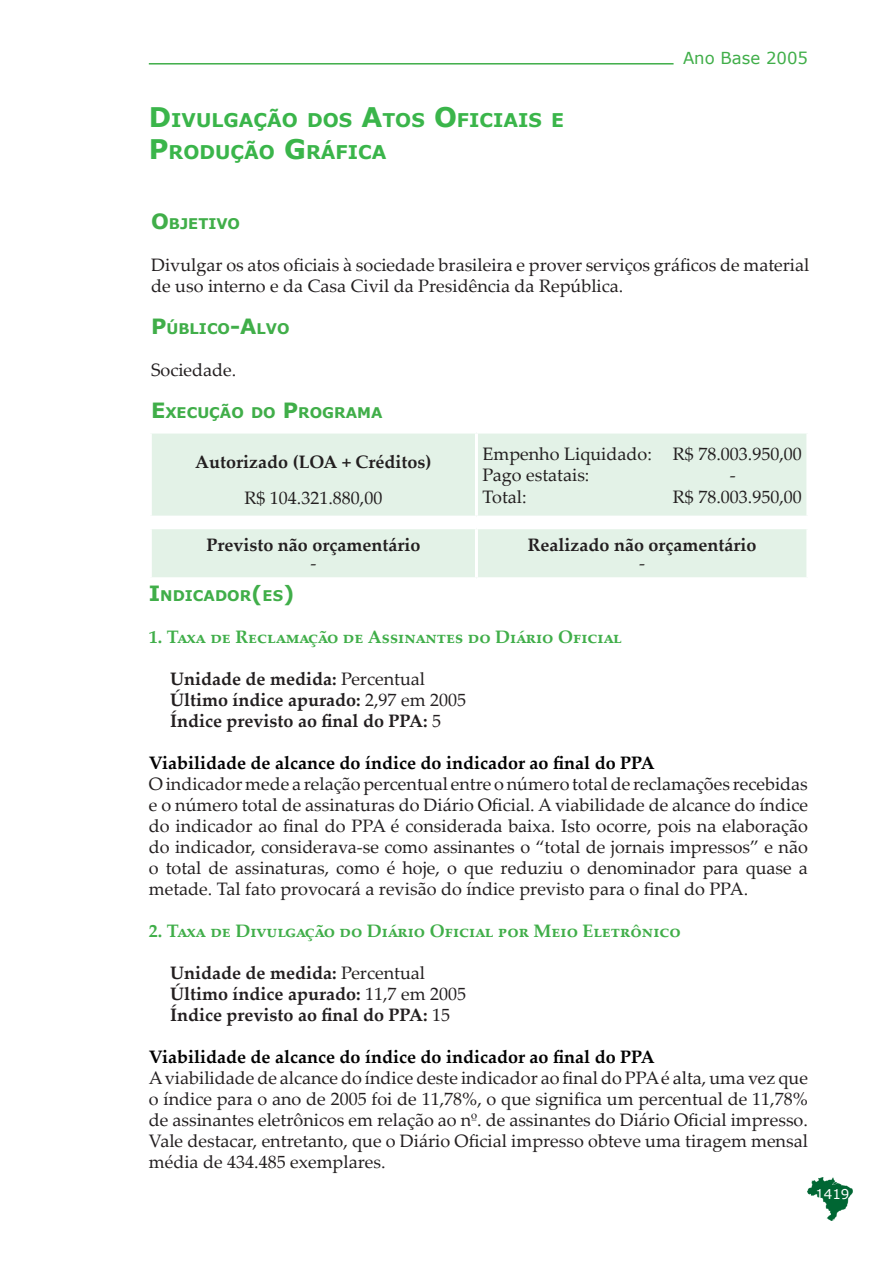
<style>
.page{position:relative;width:893px;height:1263px;background:#fff}
.page>*{position:absolute;margin:0;border:0;box-sizing:border-box;transform-origin:0 0}
.t1{font:700 18.9px "Verdana";color:#3ab54a}
.t2{font:18px/21px "Palatino Linotype";color:#231f20;text-align:justify}
.t3{font:700 18px "Palatino Linotype";color:#231f20}
.t4{font:700 18px "Palatino Linotype";color:#000}
.t5{font:700 18px "Palatino Linotype";color:#40ae49}
.t6{font:16.5px "Verdana";color:#40ae49}
.t7{font:700 14.7px "Verdana";color:#40ae49}
.t8{font:13.5px "Verdana";color:#fff}
.s1{font-size:27px}
.s2{font-size:21px}
.s3{font-weight:400}
</style>
<div class="page">
<img style="left:808px;top:1178px;width:45px;height:43px">
<hr style="left:149px;top:63px;width:525px;height:2px;background:#40ae49">
<div style="left:152px;top:434px;width:654px;height:143px;background:#e3f2e7"></div>
<hr style="left:475px;top:434px;width:3px;height:82px;background:#fff">
<hr style="left:149px;top:516px;width:327px;height:3px;background:#fff">
<hr style="left:476px;top:516px;width:182px;height:3px;background:#fff">
<hr style="left:658px;top:516px;width:151px;height:3px;background:#fff">
<svg style="left:152px;top:519px;width:654px;height:7px"></svg>
<hr style="left:149px;top:526px;width:327px;height:3px;background:#fff">
<hr style="left:476px;top:526px;width:182px;height:3px;background:#fff">
<hr style="left:475px;top:529px;width:3px;height:48px;background:#fff">
<hr style="left:658px;top:526px;width:151px;height:3px;background:#fff">
<p class="t1" style="left:149px;top:108px;width:333px"><span class="s1">D</span> IVULGAÇÃO DOS <span class="s1">A</span>TOS <span class="s1">O</span>FICIAI</p>
<p class="t1" style="left:529px;top:108px;width:37px">S E</p>
<p class="t1" style="left:149px;top:140px;width:213px"><span class="s1">P</span> RODUÇÃO <span class="s1">G</span> RÁFICA</p>
<p class="t6" style="left:683px;top:48px;width:127px">Ano Base 2005</p>
<p class="t7" style="left:151px;top:214px;width:91px"><span class="s2">O</span>BJETIVO</p>
<p class="t2" style="left:151px;top:253px;width:660px">Divulgar os atos oficiais à sociedade brasileira e prover serviços gráficos de material de uso interno e da Casa Civil da Presidência da República.</p>
<p class="t7" style="left:151px;top:319px;width:140px"><span class="s2">P</span> ÚBLICO<span class="s2">-A</span>LVO</p>
<p class="t2" style="left:151px;top:358px;width:87px">Sociedade.</p>
<p class="t7" style="left:151px;top:403px;width:232px"><span class="s2">E</span>XECUÇÃO DO <span class="s2">P</span> ROGRAMA</p>
<p class="t3" style="left:195px;top:449px;width:238px">Autorizado (LOA + Créditos)</p>
<p class="t2" style="left:244px;top:487px;width:140px">R$ 104.321.880,00</p>
<p class="t2" style="left:482px;top:442px;width:171px">Empenho Liquidado:</p>
<p class="t2" style="left:482px;top:464px;width:108px">Pago estatais:</p>
<p class="t2" style="left:482px;top:485px;width:46px">Total:</p>
<p class="t2" style="left:673px;top:442px;width:131px">R$ 78.003.950,00</p>
<p class="t2" style="left:730px;top:464px;width:7px">-</p>
<p class="t2" style="left:673px;top:485px;width:131px">R$ 78.003.950,00</p>
<p class="t3" style="left:206px;top:532px;width:215px">Previsto não orçamentário</p>
<p class="t2" style="left:310px;top:551px;width:7px">-</p>
<p class="t3" style="left:528px;top:532px;width:230px">Realizado não orçamentário</p>
<p class="t2" style="left:639px;top:551px;width:7px">-</p>
<p class="t7" style="left:149px;top:586px;width:47px"><span class="s2">I</span>NDICA</p>
<p class="t7" style="left:215px;top:586px;width:81px">DOR<span class="s2">(</span>ES<span class="s2">)</span></p>
<p class="t5" style="left:149px;top:624px;width:475px">1. Taxa de Reclamação de Assinantes do Diário Oficial</p>
<p class="t3" style="left:170px;top:666px;width:257px">Unidade de medida: <span class="s3">Percentual</span></p>
<p class="t3" style="left:170px;top:687px;width:297px">Último índice apurado: <span class="s3">2,97 em 2005</span></p>
<p class="t3" style="left:170px;top:708px;width:273px">Índice previsto ao final do PPA: <span class="s3">5</span></p>
<p class="t4" style="left:149px;top:750px;width:507px">Viabilidade de alcance do índice do indicador ao final do PPA</p>
<p class="t2" style="left:149px;top:772px;width:661px">O indicador mede a relação percentual entre o número total de reclamações recebidas e o número total de assinaturas do Diário Oficial. A viabilidade de alcance do índice do indicador ao final do PPA é considerada baixa. Isto ocorre, pois na elaboração do indicador, considerava-se como assinantes o “total de jornais impressos” e não o total de assinaturas, como é hoje, o que reduziu o denominador para quase a metade. Tal fato provocará a revisão do índice previsto para o final do PPA.</p>
<p class="t5" style="left:149px;top:918px;width:533px">2. Taxa de Divulgação do Diário Oficial por Meio Eletrônico</p>
<p class="t3" style="left:170px;top:960px;width:257px">Unidade de medida: <span class="s3">Percentual</span></p>
<p class="t3" style="left:170px;top:981px;width:297px">Último índice apurado: <span class="s3">11,7 em 2005</span></p>
<p class="t3" style="left:170px;top:1002px;width:282px">Índice previsto ao final do PPA: <span class="s3">15</span></p>
<p class="t4" style="left:149px;top:1044px;width:507px">Viabilidade de alcance do índice do indicador ao final do PPA</p>
<p class="t2" style="left:149px;top:1066px;width:661px">A viabilidade de alcance do índice deste indicador ao final do PPA é alta, uma vez que o índice para o ano de 2005 foi de 11,78%, o que significa um percentual de 11,78% de assinantes eletrônicos em relação ao nº. de assinantes do Diário Oficial impresso.<br>Vale destacar, entretanto, que o Diário Oficial impresso obteve uma tiragem mensal média de 434.485 exemplares.</p>
<p class="t8" style="left:816px;top:1186px;width:35px">1419</p>
</div>
